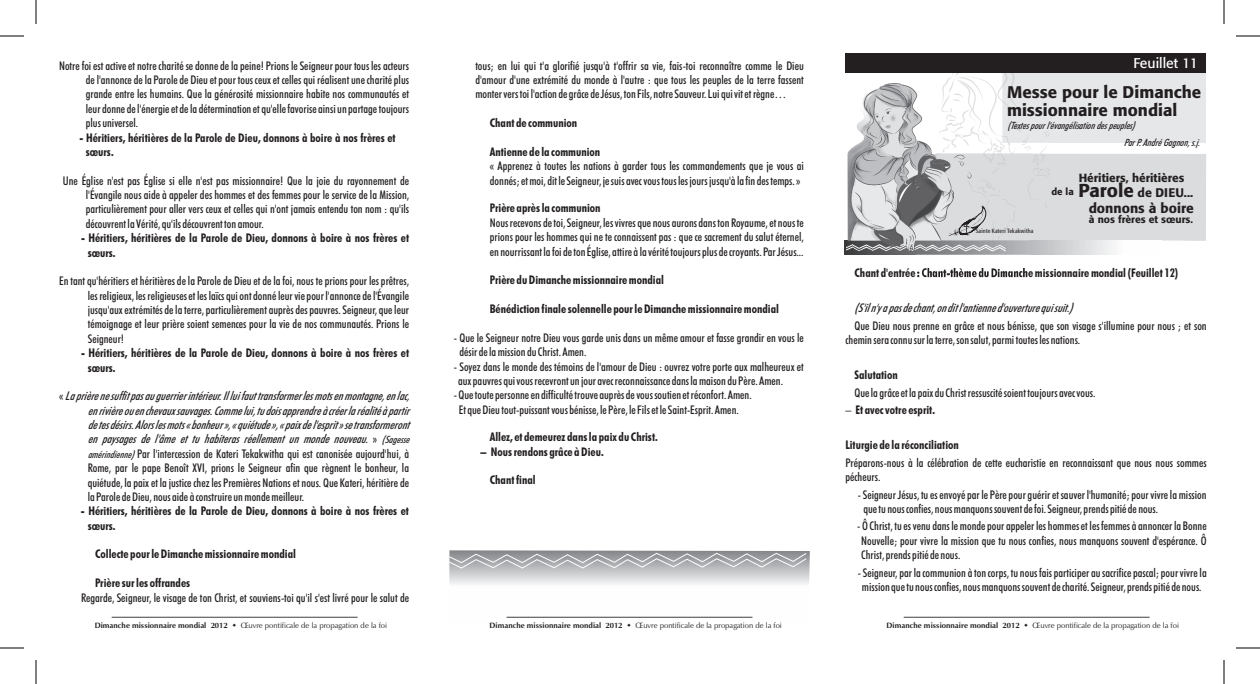
<style>
.page{position:relative;width:1260px;height:684px;background:#fff}
.page>*{position:absolute;margin:0;border:0;box-sizing:border-box;transform-origin:0 0}
.t1{font:500 16.7px/18.1px "Formata";color:#231f20}
.t2{font:14px "Formata";color:#fff}
.t3{font:500 13.7px "Formata";color:#231f20}
.t4{font:500 12.4px "Formata";color:#231f20}
.t5{font:500 condensed 12px/14.4px "Futura BT";color:#231f20}
.t6{font:700 condensed 12px/14.4px "Futura BT";color:#231f20}
.t7{font:italic 500 condensed 12px/14.4px "Futura BT";color:#231f20;text-align:justify}
.t8{font:500 11.7px "Formata";color:#231f20}
.t9{font:500 10.3px "Formata";color:#231f20}
.t10{font:italic 500 condensed 10px "Futura BT";color:#231f20}
.t11{font:7.8px "Zapf Humanist 601 BT";color:#231f20}
.t12{font:700 7.8px "Zapf Humanist 601 BT";color:#231f20}
.t13{font:condensed 6px "Formata";letter-spacing:.035em;color:#231f20}
.s1{font-style:normal}
.s2{font-size:10px}
.s3{font-size:18.6px}
.s4{font-weight:500}
</style>
<div class="page">
<div style="left:1003px;top:72px;width:203px;height:71px;background:#e6e7e9"></div>
<svg style="left:845px;top:240px;width:277px;height:15px"></svg>
<svg style="left:845px;top:244px;width:2px;height:8px"></svg>
<img style="left:847px;top:83px;width:69px;height:169px">
<img style="left:899px;top:83px;width:17px;height:78px">
<img style="left:916px;top:73px;width:136px;height:205px">
<svg style="left:949px;top:207px;width:37px;height:30px"></svg>
<div style="left:846px;top:54px;width:360px;height:19px;background:#231f20"></div>
<svg style="left:0;top:648px;width:24px;height:1px"></svg>
<svg style="left:36px;top:660px;width:1px;height:24px"></svg>
<svg style="left:0;top:36px;width:24px;height:1px"></svg>
<svg style="left:36px;top:0;width:1px;height:24px"></svg>
<svg style="left:1236px;top:36px;width:24px;height:1px"></svg>
<svg style="left:1224px;top:0;width:1px;height:24px"></svg>
<svg style="left:1236px;top:648px;width:24px;height:1px"></svg>
<svg style="left:1224px;top:660px;width:1px;height:24px"></svg>
<svg style="left:112px;top:617px;width:246px;height:1px"></svg>
<svg style="left:904px;top:617px;width:246px;height:1px"></svg>
<svg style="left:449px;top:550px;width:361px;height:68px"></svg>
<p class="t5" style="left:86px;top:59px;width:325px;text-align:justify;text-indent:-27px">Notre foi est active et notre charité se donne de la peine! Prions le Seigneur pour tous les acteurs de l'annonce de la Parole de Dieu et pour tous ceux et celles qui réalisent une charité plus grande entre les humains. Que la générosité missionnaire habite nos communautés et leur donne de l'énergie et de la détermination et qu'elle favorise ainsi un partage toujours plus universel.</p>
<p class="t6" style="left:86px;top:131px;width:311px;text-indent:-6px">- Héritiers, héritières de la Parole de Dieu, donnons à boire à nos frères et sœurs.</p>
<p class="t5" style="left:86px;top:174px;width:325px;text-align:justify;text-indent:-23px">Une Église n'est pas Église si elle n'est pas missionnaire! Que la joie du rayonnement de l'Évangile nous aide à appeler des hommes et des femmes pour le service de la Mission, particulièrement pour aller vers ceux et celles qui n'ont jamais entendu ton nom : qu'ils découvrent la Vérité, qu'ils découvrent ton amour.</p>
<p class="t6" style="left:88px;top:232px;width:323px;text-indent:-7px">- Héritiers, héritières de la Parole de Dieu, donnons à boire à nos frères et sœurs.</p>
<p class="t5" style="left:88px;top:275px;width:323px;text-align:justify;text-indent:-29px">En tant qu'héritiers et héritières de la Parole de Dieu et de la foi, nous te prions pour les prêtres, les religieux, les religieuses et les laïcs qui ont donné leur vie pour l'annonce de l'Évangile jusqu'aux extrémités de la terre, particulièrement auprès des pauvres. Seigneur, que leur témoignage et leur prière soient semences pour la vie de nos communautés. Prions le Seigneur!</p>
<p class="t6" style="left:88px;top:347px;width:323px;text-indent:-7px">- Héritiers, héritières de la Parole de Dieu, donnons à boire à nos frères et sœurs.</p>
<p class="t7" style="left:88px;top:390px;width:323px;text-indent:-29px"><span class="s1">«</span> La prière ne suffit pas au guerrier intérieur. Il lui faut transformer les mots en montagne, en lac, en rivière ou en chevaux sauvages. Comme lui, tu dois apprendre à créer la réalité à partir de tes désirs. Alors les mots « bonheur », « quiétude », « paix de l'esprit » se transformeront en paysages de l'âme et tu habiteras réellement un monde nouveau. <span class="s1">»</span> <span class="s2">(Sagesse amérindienne)</span> <span class="s1">Par l'intercession de Kateri Tekakwitha qui est canonisée aujourd'hui, à Rome, par le pape Benoît XVI, prions le Seigneur afin que règnent le bonheur, la quiétude, la paix et la justice chez les Premières Nations et nous. Que Kateri, héritière de la Parole de Dieu, nous aide à construire un monde meilleur.</span></p>
<p class="t6" style="left:88px;top:505px;width:323px;text-indent:-7px">- Héritiers, héritières de la Parole de Dieu, donnons à boire à nos frères et sœurs.</p>
<p class="t6" style="left:95px;top:548px;width:202px">Collecte pour le Dimanche missionnaire mondial</p>
<p class="t6" style="left:95px;top:577px;width:97px">Prière sur les offrandes</p>
<p class="t5" style="left:81px;top:591px;width:330px">Regarde, Seigneur, le visage de ton Christ, et souviens-toi qu'il s'est livré pour le salut de</p>
<p class="t5" style="left:475px;top:59px;width:330px;text-align:justify">tous; en lui qui t'a glorifié jusqu'à t'offrir sa vie, fais-toi reconnaître comme le Dieu d'amour d'une extrémité du monde à l'autre : que tous les peuples de la terre fassent monter vers toi l'action de grâce de Jésus, ton Fils, notre Sauveur. Lui qui vit et règne…</p>
<p class="t6" style="left:490px;top:117px;width:89px">Chant de communion</p>
<p class="t6" style="left:490px;top:146px;width:112px">Antienne de la communion</p>
<p class="t5" style="left:490px;top:160px;width:316px">« Apprenez à toutes les nations à garder tous les commandements que je vous ai donnés; et moi, dit le Seigneur, je suis avec vous tous les jours jusqu'à la fin des temps. »</p>
<p class="t6" style="left:490px;top:202px;width:112px">Prière après la communion</p>
<p class="t5" style="left:490px;top:217px;width:316px;text-align:justify">Nous recevons de toi, Seigneur, les vivres que nous aurons dans ton Royaume, et nous te prions pour les hommes qui ne te connaissent pas : que ce sacrement du salut éternel, en nourrissant la foi de ton Église, attire à la vérité toujours plus de croyants. Par Jésus...</p>
<p class="t6" style="left:490px;top:274px;width:176px">Prière du Dimanche missionnaire mondial</p>
<p class="t6" style="left:490px;top:303px;width:291px">Bénédiction finale solennelle pour le Dimanche missionnaire mondial</p>
<p class="t5" style="left:459px;top:332px;width:346px;text-indent:-6px">- Que le Seigneur notre Dieu vous garde unis dans un même amour et fasse grandir en vous le désir de la mission du Christ. Amen.</p>
<p class="t5" style="left:458px;top:360px;width:347px;text-indent:-4px">- Soyez dans le monde des témoins de l'amour de Dieu : ouvrez votre porte aux malheureux et aux pauvres qui vous recevront un jour avec reconnaissance dans la maison du Père. Amen.</p>
<p class="t5" style="left:459px;top:389px;width:294px;text-indent:-5px">- Que toute personne en difficulté trouve auprès de vous soutien et réconfort. Amen.<br>Et que Dieu tout-puissant vous bénisse, le Père, le Fils et le Saint-Esprit. Amen.</p>
<p class="t6" style="left:490px;top:431px;width:169px">Allez, et demeurez dans la paix du Christ.</p>
<p class="t6" style="left:481px;top:446px;width:125px">– Nous rendons grâce à Dieu.</p>
<p class="t6" style="left:490px;top:473px;width:47px">Chant final</p>
<p class="t2" style="left:1134px;top:58px;width:66px">Feuillet 11</p>
<h1 class="t1" style="left:1007px;top:85px;width:196px">Messe pour le Dimanche missionnaire mondial</h1>
<p class="t10" style="left:1007px;top:121px;width:129px">(Textes pour l'évangélisation des peuples)</p>
<p class="t10" style="left:1124px;top:138px;width:78px">Par P. André Gagnon, s.j.</p>
<p class="t13" style="left:976px;top:229px;width:59px">Sainte Kateri Tekakwitha</p>
<p class="t8" style="left:1079px;top:173px;width:107px">Héritiers, héritières</p>
<p class="t4" style="left:1052px;top:188px;width:143px"><sup>de</sup> <sup>la</sup> <span class="s3">Parole</span> de DIEU...</p>
<p class="t3" style="left:1089px;top:203px;width:107px">donnons à boire</p>
<p class="t9" style="left:1089px;top:215px;width:106px">à nos frères et sœurs.</p>
<p class="t6" style="left:855px;top:267px;width:325px">Chant d'entrée : Chant-thème du Dimanche missionnaire mondial (Feuillet 12)</p>
<p class="t7" style="left:855px;top:302px;width:219px">(S'il n'y a pas de chant, on dit l'antienne d'ouverture qui suit.)</p>
<p class="t5" style="left:846px;top:319px;width:363px;text-indent:9px">Que Dieu nous prenne en grâce et nous bénisse, que son visage s'illumine pour nous ; et son chemin sera connu sur la terre, son salut, parmi toutes les nations.</p>
<p class="t6" style="left:855px;top:369px;width:45px">Salutation</p>
<p class="t5" style="left:855px;top:386px;width:242px">Que la grâce et la paix du Christ ressuscité soient toujours avec vous.</p>
<p class="t6" style="left:846px;top:404px;width:91px"><span class="s4">–</span> Et avec votre esprit.</p>
<p class="t6" style="left:846px;top:439px;width:115px">Liturgie de la réconciliation</p>
<p class="t5" style="left:846px;top:456px;width:363px">Préparons-nous à la célébration de cette eucharistie en reconnaissant que nous nous sommes pécheurs.</p>
<p class="t5" style="left:863px;top:488px;width:345px;text-indent:-5px">- Seigneur Jésus, tu es envoyé par le Père pour guérir et sauver l'humanité; pour vivre la mission que tu nous confies, nous manquons souvent de foi. Seigneur, prends pitié de nous.</p>
<p class="t5" style="left:861px;top:520px;width:347px;text-align:justify;text-indent:-4px">- Ô Christ, tu es venu dans le monde pour appeler les hommes et les femmes à annoncer la Bonne Nouvelle; pour vivre la mission que tu nous confies, nous manquons souvent d'espérance. Ô Christ, prends pitié de nous.</p>
<p class="t5" style="left:858px;top:566px;width:350px;text-align:center">- Seigneur, par la communion à ton corps, tu nous fais participer au sacrifice pascal; pour vivre la mission que tu nous confies, nous manquons souvent de charité. Seigneur, prends pitié de nous.</p>
<p class="t12" style="left:95px;top:622px;width:135px">Dimanche missionnaire mondial 2012</p>
<p class="t11" style="left:241px;top:622px;width:148px">Œuvre pontificale de la propagation de la foi</p>
<p class="t12" style="left:887px;top:622px;width:135px">Dimanche missionnaire mondial 2012</p>
<p class="t11" style="left:1033px;top:622px;width:148px">Œuvre pontificale de la propagation de la foi</p>
<p class="t12" style="left:490px;top:622px;width:135px">Dimanche missionnaire mondial 2012</p>
<p class="t11" style="left:636px;top:622px;width:148px">Œuvre pontificale de la propagation de la foi</p>
</div>
